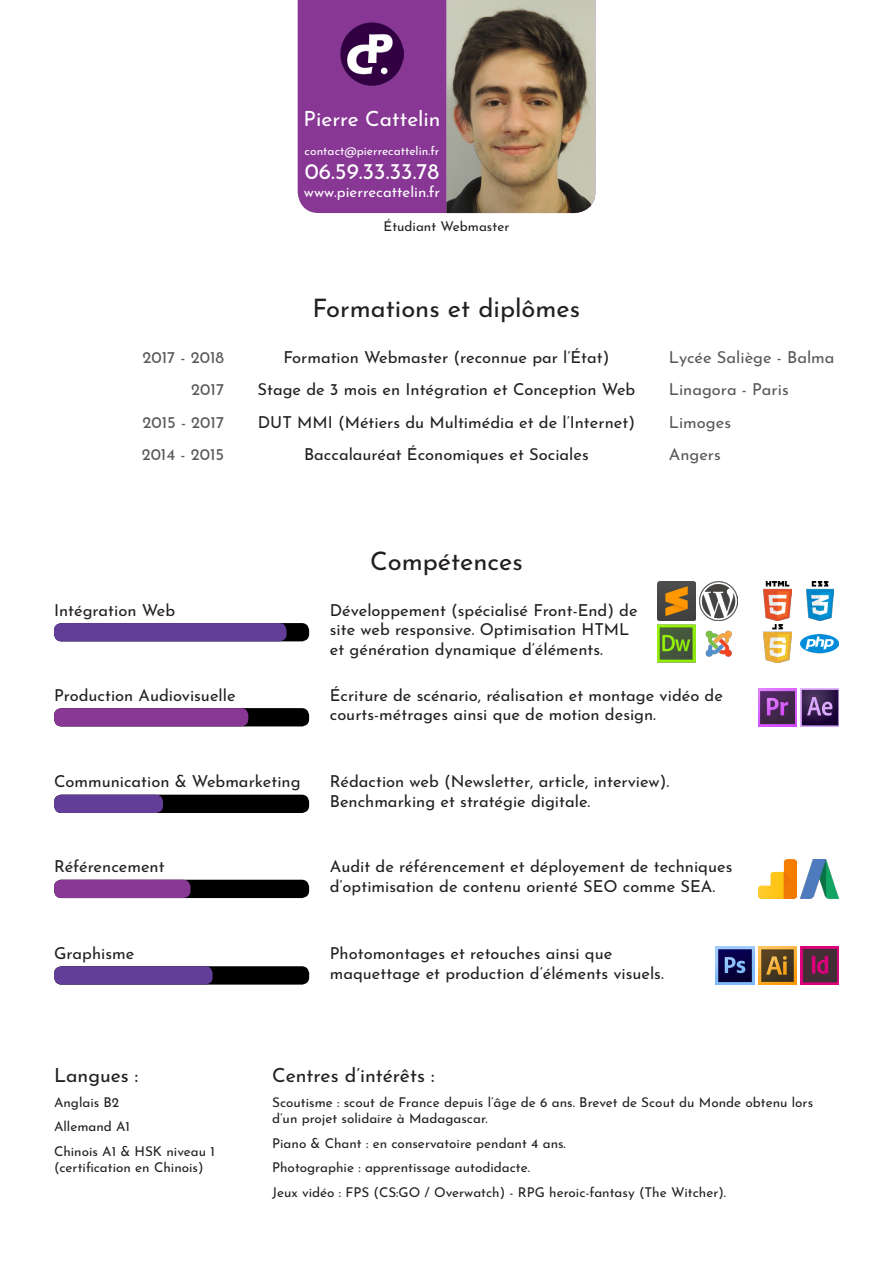
<style>
.page{position:relative;width:893px;height:1263px;background:#fff}
.page>*{position:absolute;margin:0;border:0;box-sizing:border-box;transform-origin:0 0}
.Centré{font:25.5px "Josefin Sans";color:#231f20}
.entête{font:22.5px "Josefin Sans";color:#fff}
.entête-2{font:21px "Josefin Sans";color:#fff}
.t1{font:19.5px "Josefin Sans";color:#231f20}
.pskill{font:16.5px/19.8px "Josefin Sans";color:#231f20}
.liste{font:16.5px "Josefin Sans";color:#231f20}
.titreskill{font:16.5px "Josefin Sans";color:#231f20}
.formation-aside{font:16.5px "Josefin Sans";color:#57585a}
.entête-3{font:15px "Josefin Sans";color:#fff}
.Centré-2{font:13.5px/16.2px "Josefin Sans";color:#231f20}
.entête-4{font:12px "Josefin Sans";color:#fff}
</style>
<div class="page">
<div style="left:54px;top:623px;width:255px;height:18px;background:#000;border-radius:7px"></div>
<div style="left:54px;top:795px;width:255px;height:18px;background:#000;border-radius:7px"></div>
<div style="left:54px;top:966px;width:255px;height:18px;background:#000;border-radius:7px"></div>
<div style="left:54px;top:708px;width:255px;height:18px;background:#000;border-radius:7px"></div>
<div style="left:54px;top:880px;width:255px;height:18px;background:#000;border-radius:7px"></div>
<div style="left:54px;top:623px;width:233px;height:18px;background:#623e99;border-radius:7px"></div>
<div style="left:54px;top:795px;width:109px;height:18px;background:#623e99;border-radius:7px"></div>
<div style="left:54px;top:966px;width:159px;height:18px;background:#623e99;border-radius:7px"></div>
<div style="left:54px;top:708px;width:194px;height:18px;background:#883795;border-radius:7px"></div>
<div style="left:54px;top:880px;width:136px;height:18px;background:#883795;border-radius:7px"></div>
<img style="left:801px;top:688px;width:38px;height:38px">
<img style="left:801px;top:860px;width:38px;height:38px">
<img style="left:801px;top:946px;width:38px;height:38px">
<img style="left:801px;top:633px;width:38px;height:21px">
<img style="left:705px;top:630px;width:27px;height:27px">
<img style="left:806px;top:582px;width:27px;height:38px">
<img style="left:699px;top:582px;width:39px;height:38px">
<img style="left:758px;top:688px;width:38px;height:38px">
<img style="left:758px;top:860px;width:38px;height:38px">
<img style="left:758px;top:946px;width:38px;height:38px">
<img style="left:716px;top:946px;width:38px;height:38px">
<img style="left:764px;top:624px;width:27px;height:39px">
<img style="left:657px;top:624px;width:38px;height:39px">
<img style="left:764px;top:582px;width:27px;height:38px">
<img style="left:657px;top:582px;width:38px;height:38px">
<div style="left:298px;top:0;width:148px;height:213px;background:#883795"></div>
<img style="left:446px;top:0;width:149px;height:213px">
<img style="left:340px;top:22px;width:64px;height:64px">
<p class="entête-2" style="left:304px;top:102px;width:139px">Pierre Cattelin</p>
<p class="entête" style="left:305px;top:152px;width:136px">06.59.33.33.78</p>
<p class="entête-4" style="left:305px;top:140px;width:136px">contact@pierrecattelin.fr</p>
<p class="entête-3" style="left:304px;top:179px;width:138px">www.pierrecattelin.fr</p>
<p class="formation-aside" style="left:142px;top:343px;width:83px">2017 - 2018</p>
<p class="formation-aside" style="left:191px;top:376px;width:34px">2017</p>
<p class="formation-aside" style="left:142px;top:408px;width:83px">2015 - 2017</p>
<p class="formation-aside" style="left:142px;top:441px;width:84px">2014 - 2015</p>
<p class="Centré-2" style="left:384px;top:216px;width:127px">Étudiant Webmaster</p>
<p class="Centré" style="left:313px;top:287px;width:269px">Formations et diplômes</p>
<p class="liste" style="left:283px;top:343px;width:328px">Formation Webmaster (reconnue par l’État)</p>
<p class="liste" style="left:257px;top:376px;width:379px">Stage de 3 mois en Intégration et Conception Web</p>
<p class="liste" style="left:258px;top:408px;width:379px">DUT MMI (Métiers du Multimédia et de l’Internet)</p>
<p class="liste" style="left:304px;top:441px;width:286px">Baccalauréat Économiques et Sociales</p>
<p class="formation-aside" style="left:669px;top:343px;width:167px">Lycée Saliège - Balma</p>
<p class="formation-aside" style="left:669px;top:376px;width:121px">Linagora - Paris</p>
<p class="formation-aside" style="left:669px;top:408px;width:64px">Limoges</p>
<p class="formation-aside" style="left:669px;top:441px;width:54px">Angers</p>
<p class="titreskill" style="left:54px;top:596px;width:123px">Intégration Web</p>
<p class="titreskill" style="left:54px;top:681px;width:183px">Production Audiovisuelle</p>
<p class="Centré" style="left:370px;top:540px;width:154px">Compétences</p>
<p class="pskill" style="left:330px;top:598px;width:309px">Développement (spécialisé Front-End) de site web responsive. Optimisation HTML et génération dynamique d’éléments.</p>
<p class="pskill" style="left:330px;top:683px;width:395px">Écriture de scénario, réalisation et montage vidéo de courts-métrages ainsi que de motion design.</p>
<p class="titreskill" style="left:54px;top:768px;width:248px">Communication &amp; Webmarketing</p>
<p class="pskill" style="left:330px;top:769px;width:341px">Rédaction web (Newsletter, article, interview).<br>Benchmarking et stratégie digitale.</p>
<p class="titreskill" style="left:54px;top:853px;width:112px">Référencement</p>
<p class="pskill" style="left:330px;top:854px;width:404px">Audit de référencement et déployement de techniques d’optimisation de contenu orienté SEO comme SEA.</p>
<p class="titreskill" style="left:54px;top:939px;width:82px">Graphisme</p>
<p class="pskill" style="left:330px;top:941px;width:335px">Photomontages et retouches ainsi que maquettage et production d’éléments visuels.</p>
<p class="t1" style="left:54px;top:1059px;width:86px">Langues :</p>
<p class="Centré-2" style="left:54px;top:1092px;width:67px">Anglais B2</p>
<p class="Centré-2" style="left:54px;top:1117px;width:78px">Allemand A1</p>
<p class="Centré-2" style="left:54px;top:1141px;width:162px">Chinois A1 &amp; HSK niveau 1 (certification en Chinois)</p>
<p class="t1" style="left:272px;top:1059px;width:164px">Centres d’intérêts :</p>
<p class="Centré-2" style="left:272px;top:1092px;width:543px">Scoutisme : scout de France depuis l’âge de 6 ans. Brevet de Scout du Monde obtenu lors d’un projet solidaire à Madagascar.</p>
<p class="Centré-2" style="left:272px;top:1133px;width:295px">Piano &amp; Chant : en conservatoire pendant 4 ans.</p>
<p class="Centré-2" style="left:272px;top:1158px;width:259px">Photographie : apprentissage autodidacte.</p>
<p class="Centré-2" style="left:272px;top:1182px;width:456px">Jeux vidéo : FPS (CS:GO / Overwatch) - RPG heroic-fantasy (The Witcher).</p>
</div>
